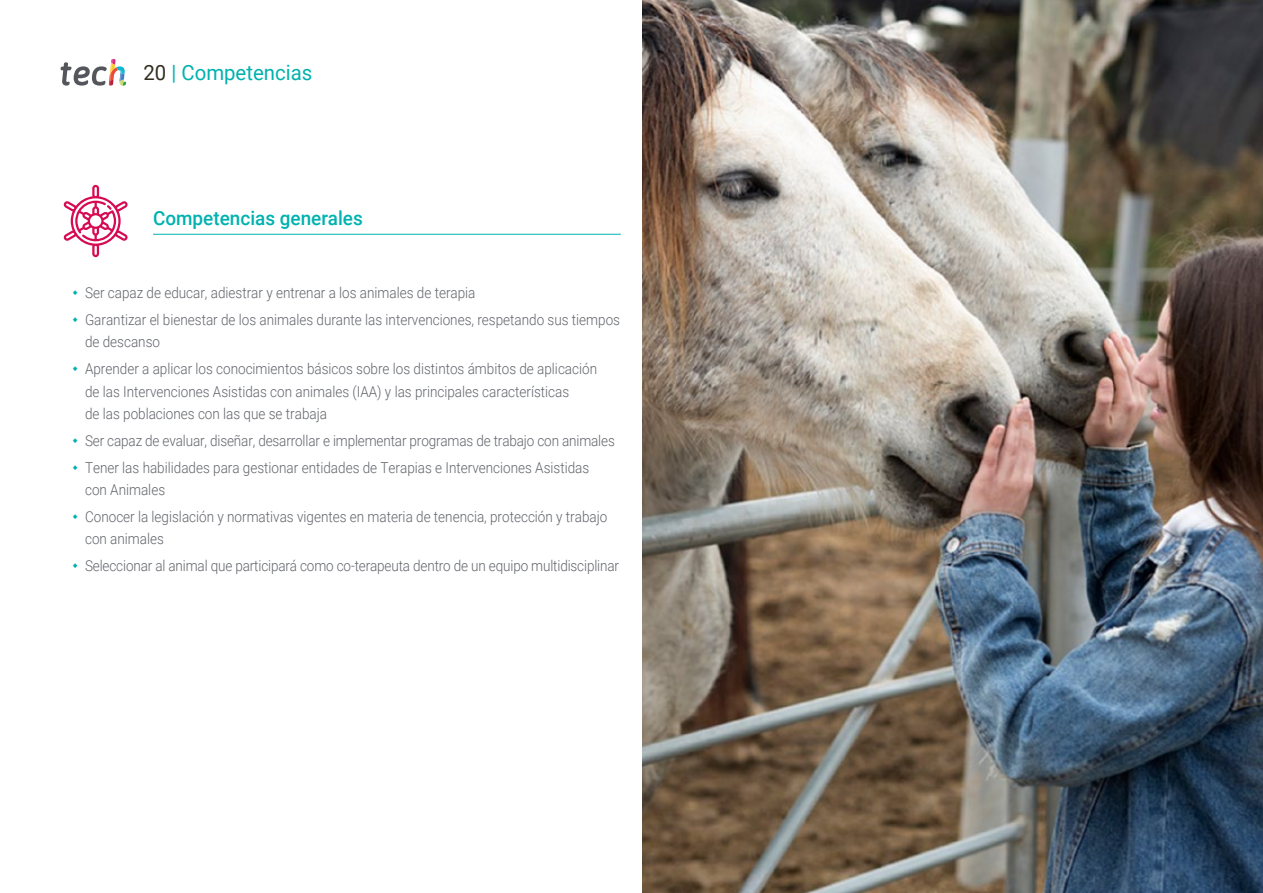
<style>
.page{position:relative;width:1263px;height:893px;background:#fff}
.page>*{position:absolute;margin:0;border:0;box-sizing:border-box;transform-origin:0 0}
.t1{font:21px "Roboto";color:#00b2af}
.t2{font:500 19.5px "Roboto";color:#00b2af}
.t3{font:300 15px/26.7px "Roboto";color:#61646a;scale:.9 1}
.s1{color:#312e20}
</style>
<div class="page">
<hr style="left:153px;top:234px;width:468px;height:1px;background:#00b2af">
<svg style="left:63px;top:185px;width:65px;height:72px"></svg>
<svg style="left:61px;top:59px;width:65px;height:27px"></svg>
<img style="left:642px;top:0;width:621px;height:893px">
<h1 class="t1" style="left:144px;top:57px;width:170px"><span class="s1">20</span> | Competencias</h1>
<h2 class="t2" style="left:153px;top:205px;width:211px">Competencias generales</h2>
<p class="t3" style="left:85px;top:279px;width:596px">Ser capaz de educar, adiestrar y entrenar a los animales de terapia<br>Garantizar el bienestar de los animales durante las intervenciones, respetando sus tiempos</p>
<p class="t3" style="left:85px;top:328px;width:570px">de descanso<br>Aprender a aplicar los conocimientos básicos sobre los distintos ámbitos de aplicación</p>
<p class="t3" style="left:85px;top:380px;width:539px;line-height:22.5px">de las Intervenciones Asistidas con animales (IAA) y las principales características de las poblaciones con las que se trabaja</p>
<p class="t3" style="left:85px;top:427px;width:590px">Ser capaz de evaluar, diseñar, desarrollar e implementar programas de trabajo con animales<br>Tener las habilidades para gestionar entidades de Terapias e Intervenciones Asistidas</p>
<p class="t3" style="left:85px;top:476px;width:582px">con Animales<br>Conocer la legislación y normativas vigentes en materia de tenencia, protección y trabajo</p>
<p class="t3" style="left:85px;top:525px;width:595px">con animales<br>Seleccionar al animal que participará como co-terapeuta dentro de un equipo multidisciplinar</p>
</div>
